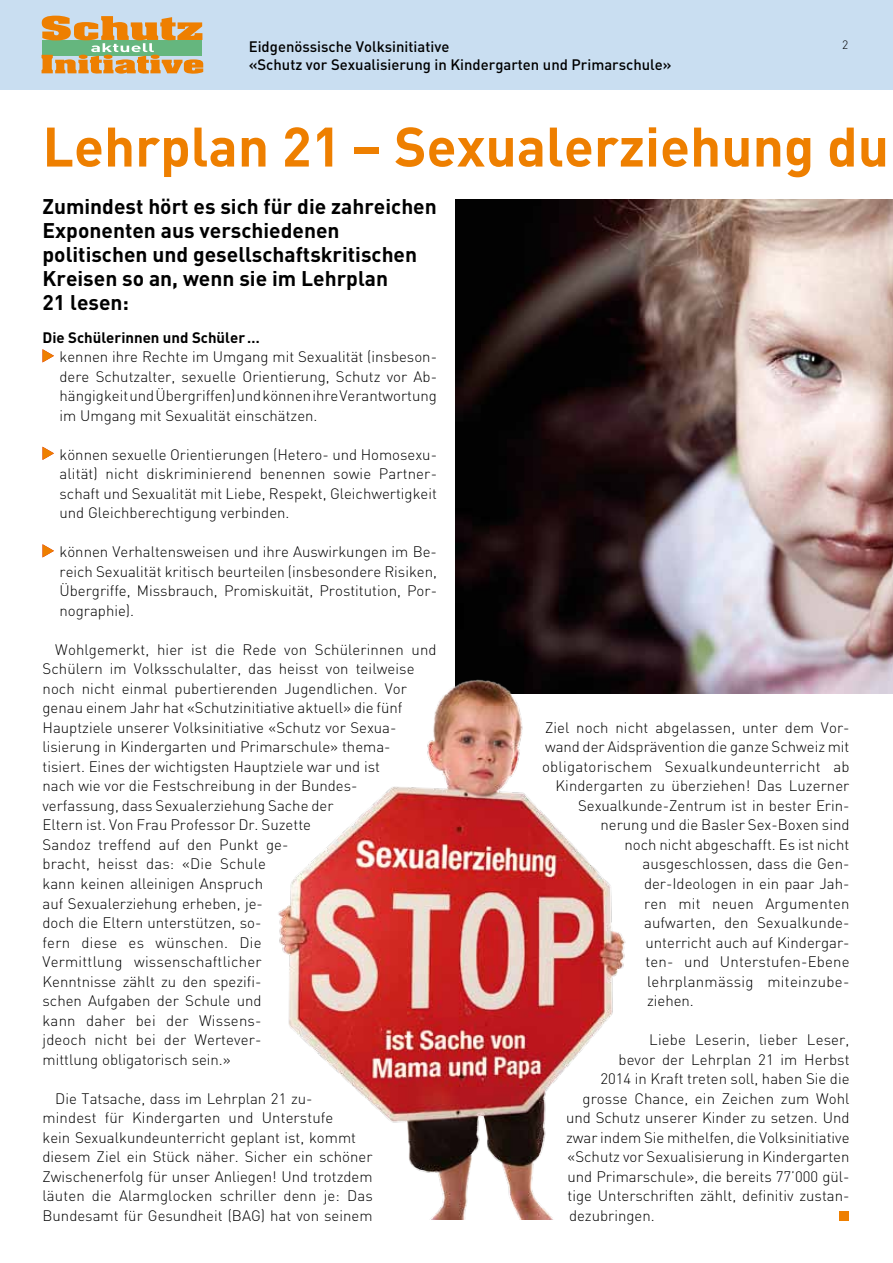
<style>
.page{position:relative;width:893px;height:1263px;background:#fff}
.page>*{position:absolute;margin:0;border:0;box-sizing:border-box;transform-origin:0 0}
.t1{font:700 54.75px "DIN";color:#ee7f00}
.t2{font:700 21px/24px "DIN";color:#000}
.t3{font:300 15px/19.5px "DIN";color:#000;text-align:justify}
.t4{font:500 15px "DIN";color:#000}
.t5{font:700 15px "DIN";color:#000}
.t6{font:300 15px "DIN";letter-spacing:.02em;color:#000}
.t7{font:300 12px "DIN";color:#000}
</style>
<div class="page">
<img style="left:455px;top:199px;width:438px;height:494px">
<img style="left:278px;top:657px;width:379px;height:562px">
<div style="left:0;top:0;width:893px;height:89px;background:#c9def1"></div>
<svg style="left:43px;top:349px;width:11px;height:13px"></svg>
<svg style="left:43px;top:447px;width:11px;height:13px"></svg>
<svg style="left:43px;top:544px;width:11px;height:13px"></svg>
<div style="left:840px;top:1211px;width:9px;height:9px;background:#ee7f00"></div>
<svg style="left:42px;top:16px;width:161px;height:58px"></svg>
<p class="t4" style="left:249px;top:36px;width:202px">Eidgenössische Volksinitiative</p>
<p class="t7" style="left:842px;top:38px;width:8px">2</p>
<p class="t4" style="left:249px;top:54px;width:424px">«Schutz vor Sexualisierung in Kindergarten und Primarschule»</p>
<h1 class="t1" style="left:43px;top:111px;width:848px">Lehrplan 21 – Sexualerziehung du</h1>
<h2 class="t2" style="left:43px;top:193px;width:396px">Zumindest hört es sich für die zahreichen<br>Exponenten aus verschiedenen politischen und gesellschaftskritischen<br>Kreisen so an, wenn sie im Lehrplan<br>21 lesen:</h2>
<p class="t5" style="left:43px;top:328px;width:219px">Die Schülerinnen und Schüler…</p>
<p class="t3" style="left:60px;top:347px;width:379px">kennen ihre Rechte im Umgang mit Sexualität (insbeson&shy;dere Schutzalter, sexuelle Orientierung, Schutz vor Ab&shy;hängigkeit und Übergriffen) und können ihre Verantwortung im Umgang mit Sexualität einschätzen.</p>
<p class="t3" style="left:60px;top:445px;width:379px">können sexuelle Orientierungen (Hetero- und Homosexu&shy;alität) nicht diskriminierend benennen sowie Partner&shy;schaft und Sexualität mit Liebe, Respekt, Gleichwertigkeit und Gleichberechtigung verbinden.</p>
<p class="t3" style="left:60px;top:542px;width:379px">können Verhaltensweisen und ihre Auswirkungen im Be&shy;reich Sexualität kritisch beurteilen (insbesondere Risiken, Übergriffe, Missbrauch, Promiskuität, Prostitution, Por&shy;nographie).</p>
<p class="t3" style="left:43px;top:640px;width:396px;text-align:left;text-indent:13px">Wohlgemerkt, hier ist die Rede von Schülerinnen und Schülern im Volksschulalter, das heisst von teilweise noch nicht einmal pubertierenden Jugendlichen. Vor genau einem Jahr hat «Schutzinitiative aktuell» die fünf Hauptziele unserer Volksinitiative «Schutz vor Sexua&shy;lisierung in Kindergarten und Primarschule» thema&shy;tisiert. Eines der wichtigsten Hauptziele war und ist<br>nach wie vor die Festschreibung in der Bundes&shy;verfassung, dass Sexualerziehung Sache der<br>Eltern ist. Von Frau Professor Dr. Suzette<br>Sandoz treffend auf den Punkt ge-<br>bracht, heisst das: «Die Schule<br>kann keinen alleinigen Anspruch<br>auf Sexualerziehung erheben, je-<br>doch die Eltern unterstützen, so-<br>fern diese es wünschen. Die<br>Vermittlung wissenschaftlicher<br>Kenntnisse zählt zu den spezifi-<br>schen Aufgaben der Schule und<br>kann daher bei der Wissens-<br>jdeoch nicht bei der Wertever-<br>mittlung obligatorisch sein.»</p>
<p class="t3" style="left:43px;top:1088px;width:332px;text-align:left;text-indent:13px">Die Tatsache, dass im Lehrplan 21 zu-<br>mindest für Kindergarten und Unterstufe<br>kein Sexualkundeunterricht geplant ist, kommt diesem Ziel ein Stück näher. Sicher ein schöner Zwischenerfolg für unser Anliegen! Und trotzdem läuten die Alarmglocken schriller denn je: Das Bundesamt für Gesundheit (BAG) hat von seinem</p>
<p class="t3" style="left:545px;top:718px;width:306px">Ziel noch nicht abgelassen, unter dem Vor-</p>
<p class="t3" style="left:545px;top:737px;width:306px">wand der Aidsprävention die ganze Schweiz mit</p>
<p class="t3" style="left:542px;top:757px;width:309px">obligatorischem Sexualkundeunterricht ab</p>
<p class="t3" style="left:555px;top:776px;width:295px">Kindergarten zu überziehen! Das Luzerner</p>
<p class="t3" style="left:578px;top:796px;width:273px">Sexualkunde-Zentrum ist in bester Erin-</p>
<p class="t3" style="left:600px;top:815px;width:251px">nerung und die Basler Sex- Boxen sind</p>
<p class="t3" style="left:624px;top:835px;width:226px">noch nicht abgeschafft. Es ist nicht</p>
<p class="t3" style="left:642px;top:854px;width:208px">ausgeschlossen, dass die Gen-</p>
<p class="t3" style="left:644px;top:874px;width:207px">der-Ideologen in ein paar Jah-</p>
<p class="t3" style="left:644px;top:893px;width:207px">ren mit neuen Argumenten</p>
<p class="t3" style="left:644px;top:913px;width:207px">aufwarten, den Sexualkunde-</p>
<p class="t3" style="left:645px;top:932px;width:205px">unterricht auch auf Kindergar-</p>
<p class="t3" style="left:645px;top:952px;width:206px">ten- und Unterstufen- Ebene</p>
<p class="t6" style="left:647px;top:972px;width:204px">lehrplanmässig miteinzube-</p>
<p class="t3" style="left:647px;top:991px;width:48px">ziehen.</p>
<p class="t3" style="left:649px;top:1030px;width:202px">Liebe Leserin, lieber Leser,</p>
<p class="t3" style="left:618px;top:1049px;width:233px">bevor der Lehrplan 21 im Herbst</p>
<p class="t3" style="left:600px;top:1069px;width:251px">2014 in Kraft treten soll, haben Sie die</p>
<p class="t3" style="left:582px;top:1088px;width:268px">grosse Chance, ein Zeichen zum Wohl</p>
<p class="t3" style="left:566px;top:1108px;width:285px">und Schutz unserer Kinder zu setzen. Und</p>
<p class="t3" style="left:566px;top:1127px;width:285px">zwar indem Sie mithelfen, die Volksinitiative</p>
<p class="t3" style="left:567px;top:1147px;width:284px">«Schutz vor Sexualisierung in Kindergarten</p>
<p class="t3" style="left:567px;top:1166px;width:283px">und Primarschule», die bereits 77’000 gül-</p>
<p class="t3" style="left:567px;top:1186px;width:283px">tige Unterschriften zählt, definitiv zustan-</p>
<p class="t3" style="left:569px;top:1205px;width:87px">dezubringen.</p>
</div>
